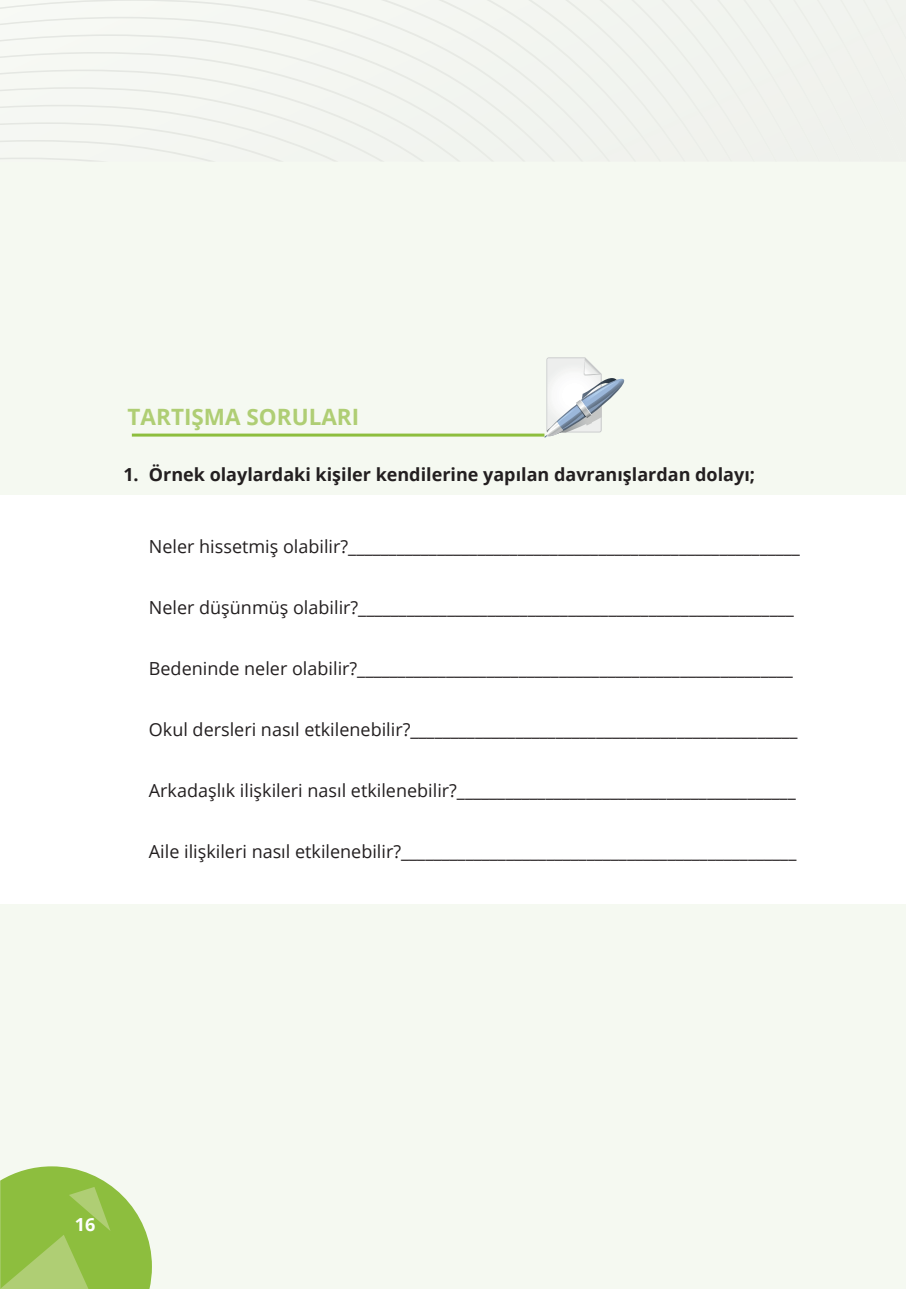
<style>
.page{position:relative;width:906px;height:1289px;background:#fff}
.page>*{position:absolute;margin:0;border:0;box-sizing:border-box;transform-origin:0 0}
.t1{font:700 22.5px "Open Sans";color:#afce74}
.t2{font:18px "Open Sans";color:#231f20}
.t3{font:700 18px "Open Sans";color:#231f20}
.t4{font:700 18px "Open Sans";color:#fff}
</style>
<div class="page">
<div style="left:0;top:0;width:906px;height:1288px;background:#f5f9f1"></div>
<svg style="left:0;top:0;width:867px;height:162px"></svg>
<svg style="left:0;top:1166px;width:152px;height:122px;background:#9fc85d"></svg>
<div style="left:0;top:495px;width:906px;height:409px;background:#fff"></div>
<svg style="left:544px;top:357px;width:81px;height:81px"></svg>
<hr style="left:132px;top:433px;width:412px;height:3px;background:#8dbe3e">
<p class="t1" style="left:128px;top:401px;width:233px">TARTIŞMA SORULARI</p>
<p class="t3" style="left:123px;top:462px;width:633px">1. Örnek olaylardaki kişiler kendilerine yapılan davranışlardan dolayı;</p>
<p class="t2" style="left:149px;top:533px;width:652px">Neler hissetmiş olabilir?________________________________________________________</p>
<p class="t2" style="left:149px;top:594px;width:646px">Neler düşünmüş olabilir?______________________________________________________</p>
<p class="t2" style="left:149px;top:655px;width:645px">Bedeninde neler olabilir?______________________________________________________</p>
<p class="t2" style="left:149px;top:716px;width:650px">Okul dersleri nasıl etkilenebilir?________________________________________________</p>
<p class="t2" style="left:149px;top:777px;width:648px">Arkadaşlık ilişkileri nasıl etkilenebilir?__________________________________________</p>
<p class="t2" style="left:149px;top:838px;width:649px">Aile ilişkileri nasıl etkilenebilir?_________________________________________________</p>
<p class="t4" style="left:75px;top:1211px;width:22px">16</p>
</div>
